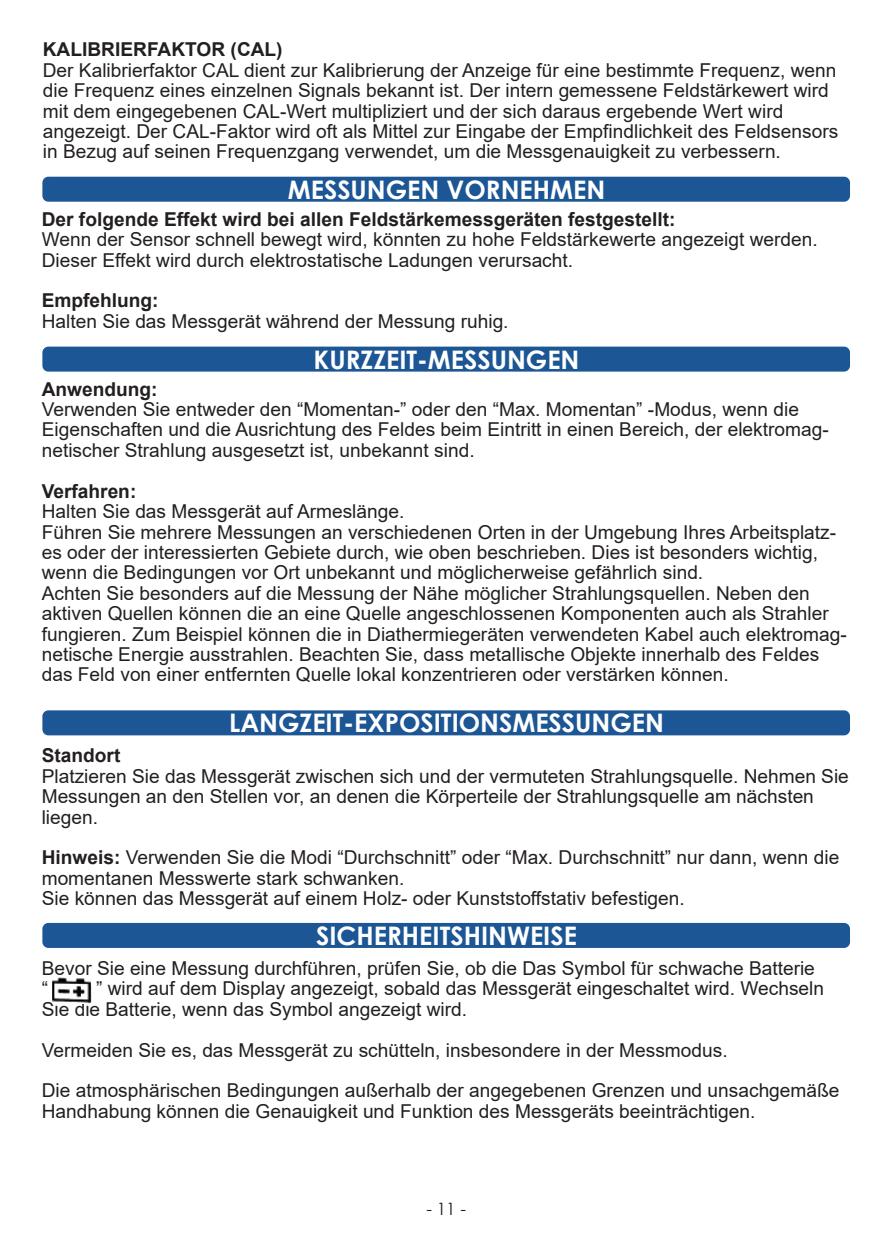
<style>
.page{position:relative;width:893px;height:1259px;background:#fff}
.page>*{position:absolute;margin:0;border:0;box-sizing:border-box;transform-origin:0 0}
.t1{font:700 25.5px "Century Gothic";color:#fff}
.t2{font:19.2px/20.4px "Arial";color:#231f20}
.t3{font:700 19.2px "Arial";color:#231f20}
.t4{font:17.1px "Century Gothic";color:#231f20}
.s1{font-weight:700}
</style>
<div class="page">
<div style="left:42px;top:177px;width:808px;height:25px;background:#1c5695;border-radius:6px"></div>
<div style="left:42px;top:346px;width:808px;height:25px;background:#1c5695;border-radius:6px"></div>
<div style="left:42px;top:710px;width:808px;height:25px;background:#1c5695;border-radius:6px"></div>
<div style="left:42px;top:923px;width:808px;height:25px;background:#1c5695;border-radius:6px"></div>
<img style="left:53px;top:977px;width:38px;height:26px">
<p class="t3" style="left:43px;top:36px;width:241px">KALIBRIERFAKTOR (CAL)</p>
<p class="t2" style="left:43px;top:60px;width:797px">Der Kalibrierfaktor CAL dient zur Kalibrierung der Anzeige für eine bestimmte Frequenz, wenn die Frequenz eines einzelnen Signals bekannt ist. Der intern gemessene Feldstärkewert wird mit dem eingegebenen CAL-Wert multipliziert und der sich daraus ergebende Wert wird angezeigt. Der CAL-Faktor wird oft als Mittel zur Eingabe der Empfindlichkeit des Feldsensors in Bezug auf seinen Frequenzgang verwendet, um die Messgenauigkeit zu verbessern.</p>
<h1 class="t1" style="left:288px;top:170px;width:319px">MESSUNGEN VORNEHMEN</h1>
<p class="t3" style="left:42px;top:205px;width:635px">Der folgende Effekt wird bei allen Feldstärkemessgeräten festgestellt:</p>
<p class="t2" style="left:42px;top:229px;width:777px">Wenn der Sensor schnell bewegt wird, könnten zu hohe Feldstärkewerte angezeigt werden.<br>Dieser Effekt wird durch elektrostatische Ladungen verursacht.</p>
<p class="t3" style="left:42px;top:287px;width:118px">Empfehlung:</p>
<p class="t2" style="left:42px;top:311px;width:468px">Halten Sie das Messgerät während der Messung ruhig.</p>
<h1 class="t1" style="left:314px;top:340px;width:267px">KURZZEIT-MESSUNGEN</h1>
<p class="t3" style="left:42px;top:375px;width:117px">Anwendung:</p>
<p class="t2" style="left:42px;top:399px;width:788px">Verwenden Sie entweder den “Momentan-” oder den “Max. Momentan” -Modus, wenn die<br>Eigenschaften und die Ausrichtung des Feldes beim Eintritt in einen Bereich, der elektromag&shy;netischer Strahlung ausgesetzt ist, unbekannt sind.</p>
<p class="t3" style="left:42px;top:477px;width:96px">Verfahren:</p>
<p class="t2" style="left:42px;top:501px;width:807px">Halten Sie das Messgerät auf Armeslänge.<br>Führen Sie mehrere Messungen an verschiedenen Orten in der Umgebung Ihres Arbeitsplatz&shy;es oder der interessierten Gebiete durch, wie oben beschrieben. Dies ist besonders wichtig, wenn die Bedingungen vor Ort unbekannt und möglicherweise gefährlich sind.<br>Achten Sie besonders auf die Messung der Nähe möglicher Strahlungsquellen. Neben den aktiven Quellen können die an eine Quelle angeschlossenen Komponenten auch als Strahler fungieren. Zum Beispiel können die in Diathermiegeräten verwendeten Kabel auch elektromag&shy;netische Energie ausstrahlen. Beachten Sie, dass metallische Objekte innerhalb des Feldes das Feld von einer entfernten Quelle lokal konzentrieren oder verstärken können.</p>
<h1 class="t1" style="left:229px;top:704px;width:436px">LANGZEIT-EXPOSITIONSMESSUNGEN</h1>
<p class="t3" style="left:42px;top:742px;width:80px">Standort</p>
<p class="t2" style="left:42px;top:765px;width:809px">Platzieren Sie das Messgerät zwischen sich und der vermuteten Strahlungsquelle. Nehmen Sie<br>Messungen an den Stellen vor, an denen die Körperteile der Strahlungsquelle am nächsten liegen.</p>
<p class="t2" style="left:42px;top:847px;width:799px"><span class="s1">Hinweis:</span> Verwenden Sie die Modi “Durchschnitt” oder “Max. Durchschnitt” nur dann, wenn die momentanen Messwerte stark schwanken.<br>Sie können das Messgerät auf einem Holz- oder Kunststoffstativ befestigen.</p>
<h1 class="t1" style="left:316px;top:916px;width:262px">SICHERHEITSHINWEISE</h1>
<p class="t2" style="left:42px;top:957px;width:775px">Bevor Sie eine Messung durchführen, prüfen Sie, ob die Das Symbol für schwache Batterie “</p>
<p class="t2" style="left:42px;top:978px;width:784px;text-indent:54px">” wird auf dem Display angezeigt, sobald das Messgerät eingeschaltet wird. Wechseln<br>Sie die Batterie, wenn das Symbol angezeigt wird.</p>
<p class="t2" style="left:42px;top:1029px;width:799px;line-height:40.8px">Vermeiden Sie es, das Messgerät zu schütteln, insbesondere in der Messmodus.<br>Die atmosphärischen Bedingungen außerhalb der angegebenen Grenzen und unsachgemäße</p>
<p class="t2" style="left:42px;top:1100px;width:715px">Handhabung können die Genauigkeit und Funktion des Messgeräts beeinträchtigen.</p>
<p class="t4" style="left:426px;top:1196px;width:41px">- 11 -</p>
</div>
